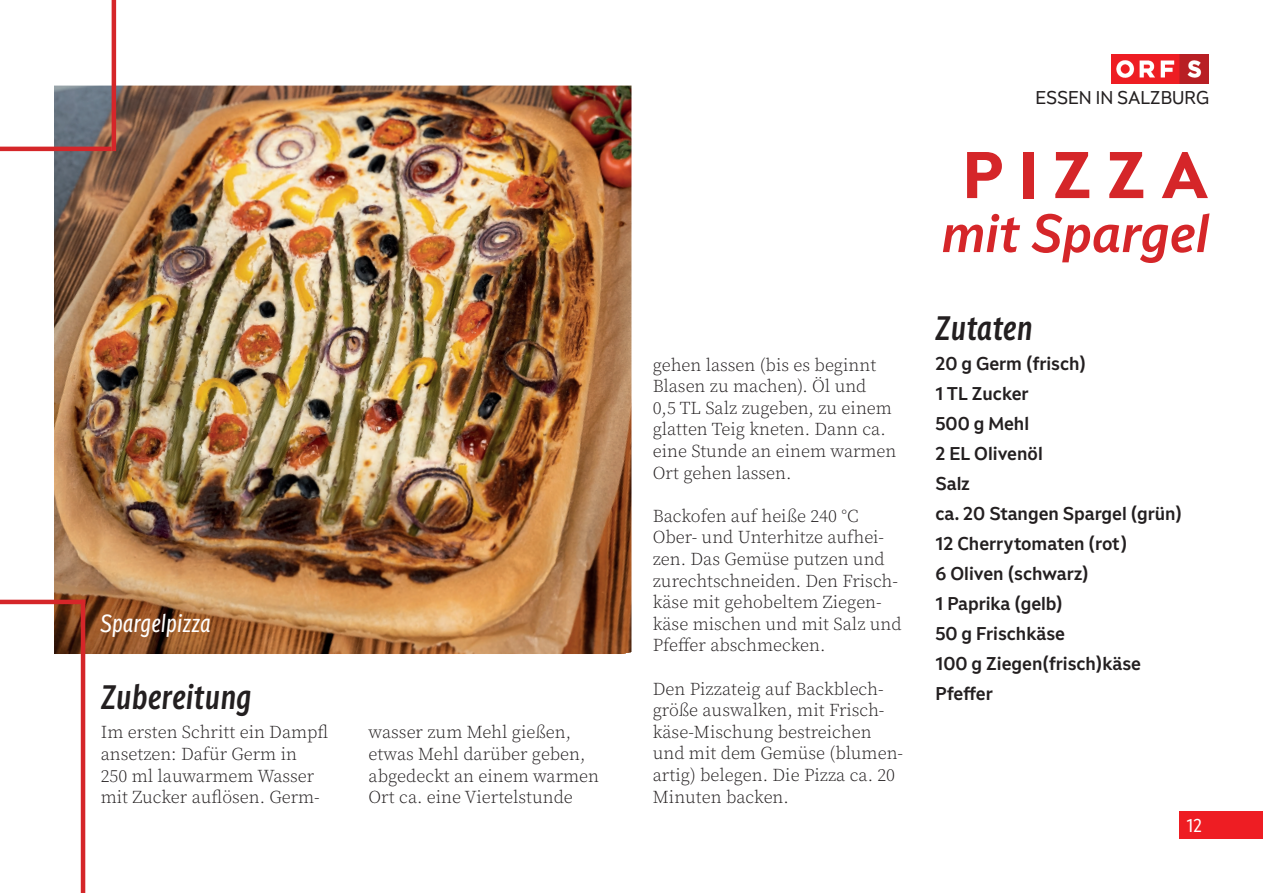
<style>
.page{position:relative;width:1263px;height:893px;background:#fff}
.page>*{position:absolute;margin:0;border:0;box-sizing:border-box;transform-origin:0 0}
.t1{font:700 64.5px "ORF Universal Basic HL";letter-spacing:.23em;color:#d52629}
.t2{font:italic 500 52.5px "ORF Universal Basic HL";color:#d52629}
.t3{font:italic 500 33px "ORF Universal Cond TX";color:#231f20}
.t4{font:italic 24px "ORF Universal Cond TX";color:#fff}
.t5{font:300 18px/21.6px "Source Serif Pro";color:#231f20}
.t6{font:500 18px/30px "ORF Universal Basic HL";color:#231f20}
.t7{font:18px "ORF Universal Basic HL";color:#231f20}
.t8{font:18px "ORF Universal Cond TX";color:#fff}
</style>
<div class="page">
<img style="left:54px;top:86px;width:577px;height:568px">
<img style="left:1111px;top:54px;width:98px;height:29px">
<hr style="left:81px;top:600px;width:4px;height:293px;background:#d52629">
<hr style="left:112px;top:0;width:4px;height:151px;background:#d52629">
<hr style="left:0;top:147px;width:112px;height:4px;background:#d52629">
<hr style="left:0;top:600px;width:85px;height:4px;background:#d52629">
<div style="left:1179px;top:812px;width:84px;height:27px;background:#ee1d23"></div>
<h3 class="t4" style="left:100px;top:608px;width:112px">Spargelpizza</h3>
<h3 class="t3" style="left:101px;top:676px;width:153px">Zubereitung</h3>
<p class="t5" style="left:101px;top:722px;width:229px">Im ersten Schritt ein Dampfl ansetzen: Dafür Germ in<br>250 ml lauwarmem Wasser mit Zucker auflösen. Germ-</p>
<p class="t5" style="left:369px;top:722px;width:232px">wasser zum Mehl gießen, etwas Mehl darüber geben, abgedeckt an einem warmen<br>Ort ca. eine Viertelstunde</p>
<p class="t5" style="left:653px;top:354px;width:245px">gehen lassen (bis es beginnt<br>Blasen zu machen). Öl und<br>0,5 TL Salz zugeben, zu einem glatten Teig kneten. Dann ca. eine Stunde an einem warmen<br>Ort gehen lassen.</p>
<p class="t5" style="left:653px;top:505px;width:250px">Backofen auf heiße 240 °C<br>Ober- und Unterhitze aufhei&shy;zen. Das Gemüse putzen und zurechtschneiden. Den Frisch&shy;käse mit gehobeltem Ziegen&shy;käse mischen und mit Salz und<br>Pfeffer abschmecken.</p>
<p class="t5" style="left:653px;top:678px;width:252px">Den Pizzateig auf Backblech&shy;größe auswalken, mit Frisch&shy;käse-Mischung bestreichen und mit dem Gemüse (blumen&shy;artig) belegen. Die Pizza ca. 20<br>Minuten backen.</p>
<p class="t7" style="left:1035px;top:86px;width:175px">ESSEN IN SALZBURG</p>
<h1 class="t1" style="left:962px;top:134px;width:248px">PIZZA</h1>
<h2 class="t2" style="left:942px;top:200px;width:269px">mit Spargel</h2>
<h3 class="t3" style="left:935px;top:307px;width:99px">Zutaten</h3>
<p class="t6" style="left:935px;top:348px;width:248px">20 g Germ (frisch)<br>1 TL Zucker<br>500 g Mehl<br>2 EL Olivenöl<br>Salz<br>ca. 20 Stangen Spargel (grün)<br>12 Cherrytomaten (rot)<br>6 Oliven (schwarz)<br>1 Paprika (gelb)<br>50 g Frischkäse<br>100 g Ziegen(frisch)käse<br>Pfeffer</p>
<p class="t8" style="left:1186px;top:814px;width:17px">12</p>
</div>
